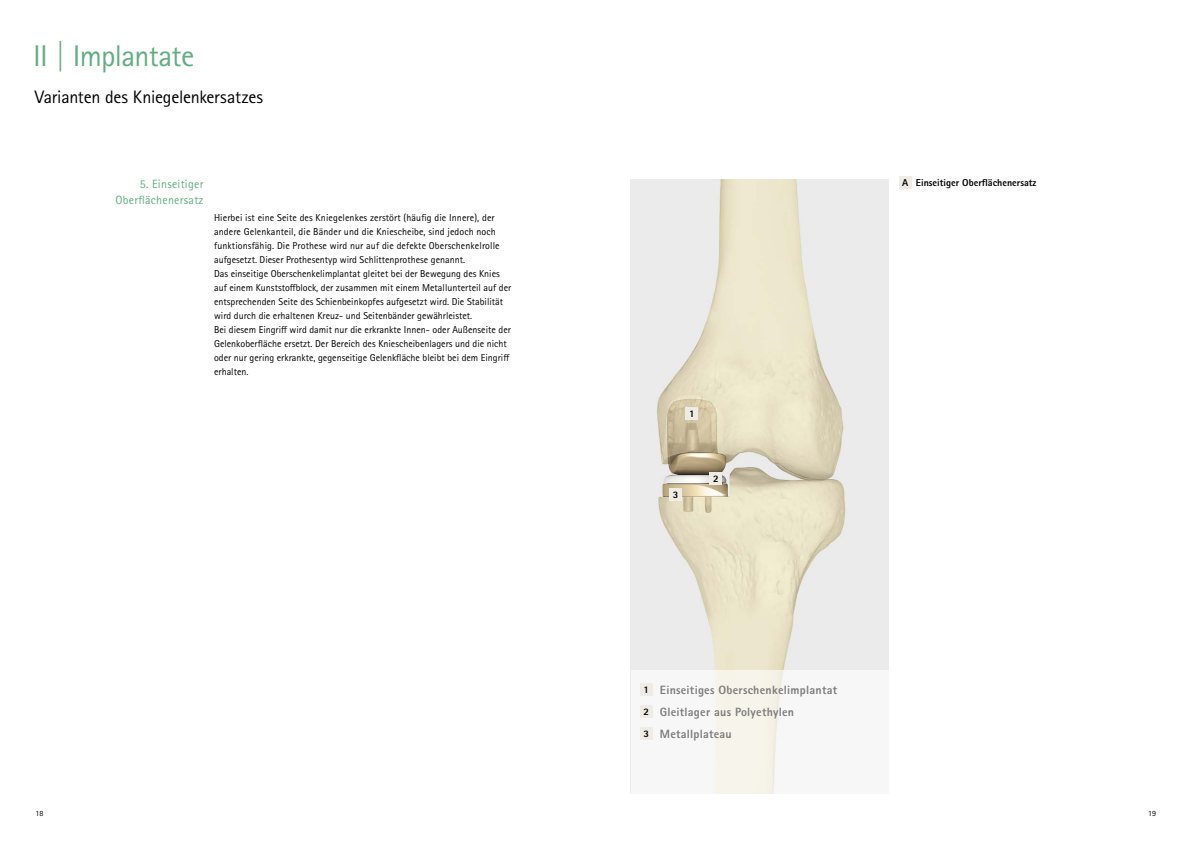
<style>
.page{position:relative;width:1191px;height:842px;background:#fff}
.page>*{position:absolute;margin:0;border:0;box-sizing:border-box;transform-origin:0 0}
.t1{font:30px "Rotis Sans Serif Pro";letter-spacing:-.03em;color:#61ae82}
.t2{font:18px "Rotis Sans Serif Pro";letter-spacing:-.015em;color:#000}
.t3{font:800 12px/22.2px "Rotis Sans Serif Pro";letter-spacing:.02em;color:#7c7c7c}
.t4{font:12px/16px "Rotis Sans Serif Pro";letter-spacing:.02em;color:#61ae82;text-align:right}
.t5{font:10px/14px "Rotis Sans Serif Pro";color:#000}
.t6{font:800 10px "Rotis Sans Serif Pro";color:#000}
.t7{font:8px "Rotis Sans Serif Pro";color:#000}
</style>
<div class="page">
<div style="left:899px;top:176px;width:12px;height:13px;background:#efece6"></div>
<img style="left:631px;top:179px;width:257px;height:491px">
<div style="left:685px;top:407px;width:13px;height:13px;background:#efece6"></div>
<div style="left:709px;top:472px;width:13px;height:13px;background:#efece6"></div>
<div style="left:669px;top:488px;width:13px;height:13px;background:#efece6"></div>
<div style="left:631px;top:670px;width:257px;height:124px;background:linear-gradient(to right,#f7f6f3,#f7f6f5)"></div>
<div style="left:640px;top:683px;width:12px;height:13px;background:#efece6"></div>
<div style="left:640px;top:705px;width:12px;height:13px;background:#efece6"></div>
<div style="left:640px;top:727px;width:12px;height:13px;background:#efece6"></div>
<h1 class="t1" style="left:33px;top:38px;width:162px">II | Implantate</h1>
<h2 class="t2" style="left:35px;top:86px;width:230px">Varianten des Kniegelenkersatzes</h2>
<p class="t4" style="left:115px;top:176px;width:90px">5. Einseitiger<br>Oberflächenersatz</p>
<p class="t5" style="left:214px;top:211px;width:299px">Hierbei ist eine Seite des Kniegelenkes zerstört (häufig die Innere), der andere Gelenkanteil, die Bänder und die Kniescheibe, sind jedoch noch funktionsfähig. Die Prothese wird nur auf die defekte Oberschenkelrolle aufgesetzt. Dieser Prothesentyp wird Schlittenprothese genannt.<br>Das einseitige Oberschenkelimplantat gleitet bei der Bewegung des Knies auf einem Kunststoffblock, der zusammen mit einem Metallunterteil auf der entsprechenden Seite des Schienbeinkopfes aufgesetzt wird. Die Stabilität wird durch die erhaltenen Kreuz- und Seitenbänder gewährleistet.<br>Bei diesem Eingriff wird damit nur die erkrankte Innen- oder Außenseite der Gelenkoberfläche ersetzt. Der Bereich des Kniescheibenlagers und die nicht oder nur gering erkrankte, gegenseitige Gelenkfläche bleibt bei dem Eingriff erhalten.</p>
<p class="t6" style="left:902px;top:176px;width:136px">A Einseitiger Oberflächenersatz</p>
<p class="t6" style="left:689px;top:407px;width:7px">1</p>
<p class="t6" style="left:673px;top:488px;width:7px">3</p>
<p class="t6" style="left:713px;top:472px;width:7px">2</p>
<p class="t6" style="left:643px;top:683px;width:7px">1</p>
<p class="t6" style="left:643px;top:705px;width:7px">2</p>
<p class="t6" style="left:643px;top:727px;width:7px">3</p>
<p class="t3" style="left:660px;top:679px;width:179px">Einseitiges Oberschenkelimplantat<br>Gleitlager aus Polyethylen<br>Metallplateau</p>
<p class="t7" style="left:35px;top:809px;width:9px">18</p>
<p class="t7" style="left:1148px;top:809px;width:9px">19</p>
</div>
